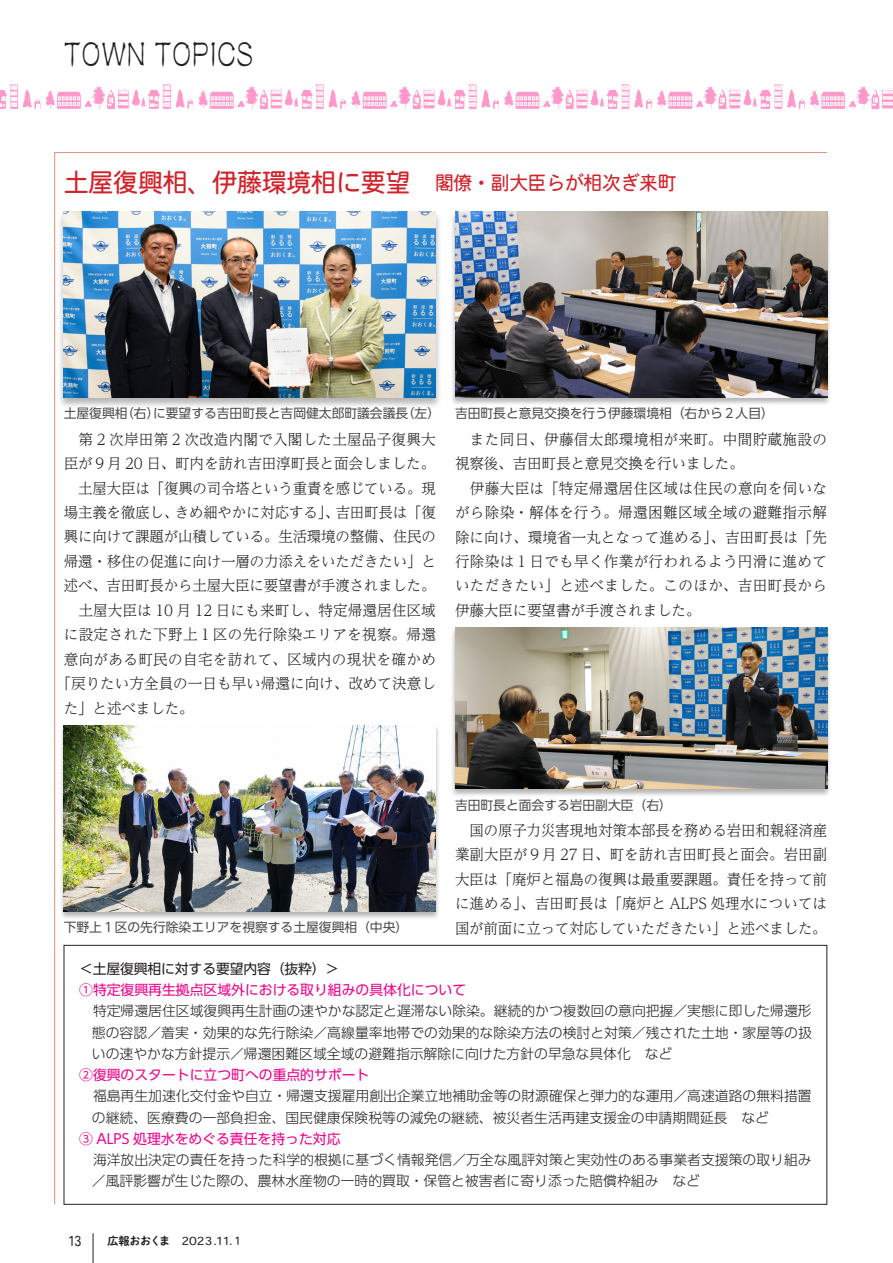
<style>
.page{position:relative;width:893px;height:1263px;background:#fff}
.page>*{position:absolute;margin:0;border:0;box-sizing:border-box;transform-origin:0 0}
.t1{font:31.95px "Reisho E1 Std";color:#231f20;scale:.8 1}
.t2{font:25.5px "Heisei Maru Go Std W4";letter-spacing:-.01em;color:#d1232a}
.t3{font:19.2px "Heisei Maru Go Std W4";letter-spacing:-.01em;color:#d1232a}
.t4{font:300 14.85px/24.5px "UD Reimin Pr 6 N";color:#231f20;text-align:right}
.t5{font:300 14.85px/24.5px "UD Reimin Pr 6 N";letter-spacing:.025em;color:#231f20}
.t6{font:300 13.8px/21.3px "UD Shin Go Pro";color:#231f20}
.t7{font:13.8px "UD Shin Go Pro";color:#ed028c}
.t8{font:13.8px "UD Shin Go Pro";letter-spacing:-.01em;color:#231f20}
.t9{font:13.8px "Heisei Maru Go Std W4";color:#231f20;scale:.8 1}
.t10{font:12.75px "UD Shin Go Pr 6 N";color:#4b4c4d}
.t11{font:11.1px "Heisei Maru Go Std W4";color:#231f20}
.t12{font:11.1px "P Shuei NM Go Std N B";letter-spacing:-.035em;color:#231f20}
</style>
<div class="page">
<svg style="left:0;top:84px;width:893px;height:25px"></svg>
<div style="left:59px;top:725px;width:381px;height:195px;background:#231f20;opacity:.33"></div>
<img style="left:64px;top:725px;width:372px;height:186px">
<hr style="left:54px;top:152px;width:773px;height:1px;background:#e59279">
<hr style="left:54px;top:152px;width:1px;height:1052px;background:#e59279">
<div style="left:64px;top:945px;width:763px;height:259px;border:1px solid #231f20"></div>
<div style="left:450px;top:211px;width:382px;height:196px;background:#231f20;opacity:.33"></div>
<img style="left:455px;top:212px;width:372px;height:186px">
<div style="left:450px;top:627px;width:382px;height:170px;background:#231f20;opacity:.33"></div>
<img style="left:455px;top:627px;width:372px;height:162px">
<div style="left:57px;top:211px;width:385px;height:198px;background:#231f20;opacity:.33"></div>
<img style="left:64px;top:212px;width:372px;height:186px">
<hr style="left:93px;top:1233px;width:1px;height:30px;background:#231f20">
<h1 class="t1" style="left:64px;top:32px;width:239px">TOWN TOPICS</h1>
<h2 class="t2" style="left:64px;top:165px;width:373px">土屋復興相、伊藤環境相に要望　</h2>
<p class="t3" style="left:435px;top:170px;width:243px">閣僚・副大臣らが相次ぎ来町</p>
<p class="t10" style="left:153px;top:403px;width:257px">に要望する吉田町長と吉岡健太郎町議会議長</p>
<p class="t10" style="left:121px;top:403px;width:40px">（右）</p>
<p class="t10" style="left:402px;top:403px;width:40px">（左(</p>
<p class="t10" style="left:64px;top:403px;width:65px">土屋復興相</p>
<p class="t10" style="left:455px;top:403px;width:320px">吉田町長と意見交換を行う伊藤環境相（右から２人目(</p>
<p class="t4" style="left:64px;top:426px;width:374px">　第 2 次岸田第 2 次改造内閣で入閣した土屋品子復興大臣が９月 20 日、町内を訪れ吉田淳町長と面会しました。土屋大臣は「復興の司令塔という重責を感じている。現吉田町長は「復</p>
<p class="t4" style="left:175px;top:500px;width:166px">きめ細やかに対応する」、</p>
<p class="t4" style="left:64px;top:500px;width:116px">場主義を徹底し、</p>
<p class="t4" style="left:64px;top:524px;width:374px">興に向けて課題が山積している。生活環境の整備、住民の</p>
<p class="t4" style="left:64px;top:549px;width:374px">帰還・移住の促進に向け一層の力添えをいただきたい」と</p>
<p class="t4" style="left:64px;top:573px;width:373px">述べ、吉田町長から土屋大臣に要望書が手渡されました。</p>
<p class="t4" style="left:64px;top:597px;width:374px">　土屋大臣は 10 月 12 日にも来町し、特定帰還居住区域</p>
<p class="t5" style="left:64px;top:622px;width:374px">に設定された下野上１区の先行除染エリアを視察。帰還</p>
<p class="t5" style="left:64px;top:646px;width:374px">意向がある町民の自宅を訪れて、区域内の現状を確かめ</p>
<p class="t4" style="left:56px;top:671px;width:381px">「戻りたい方全員の一日も早い帰還に向け、改めて決意し</p>
<p class="t4" style="left:64px;top:695px;width:132px">た」と述べました。</p>
<p class="t5" style="left:455px;top:426px;width:374px">　また同日、伊藤信太郎環境相が来町。中間貯蔵施設の視察後、吉田町長と意見交換を行いました。<br>　伊藤大臣は「特定帰還居住区域は住民の意向を伺いながら除染・解体を行う。帰還困難区域全域の避難指示解除に向け、環境省一丸となって進める」、吉田町長は「先行除染は１日でも早く作業が行われるよう円滑に進めていただきたい」と述べました。このほか、吉田町長から伊藤大臣に要望書が手渡されました。</p>
<p class="t10" style="left:64px;top:917px;width:346px">下野上１区の先行除染エリアを視察する土屋復興相（中央(</p>
<p class="t10" style="left:455px;top:794px;width:218px">吉田町長と面会する岩田副大臣（右(</p>
<p class="t4" style="left:455px;top:817px;width:374px;text-align:justify;text-indent:14px">国の原子力災害現地対策本部長を務める岩田和親経済産業副大臣が９月 27 日、町を訪れ吉田町長と面会。岩田副大臣は「廃炉と福島の復興は最重要課題。責任を持って前に進める」、吉田町長は「廃炉と ALPS 処理水については国が前面に立って対応していただきたい」と述べました。</p>
<p class="t8" style="left:79px;top:957px;width:262px">＜土屋復興相に対する要望内容（抜粋(&lt;</p>
<p class="t7" style="left:79px;top:978px;width:388px">①特定復興再生拠点区域外における取り組みの具体化について</p>
<p class="t6" style="left:92px;top:1000px;width:721px;text-align:justify;text-indent:-13px">　特定帰還居住区域復興再生計画の速やかな認定と遅滞ない除染。継続的かつ複数回の意向把握／実態に即した帰還形態の容認／着実・効果的な先行除染／高線量率地帯での効果的な除染方法の検討と対策／残された土地・家屋等の扱いの速やかな方針提示／帰還困難区域全域の避難指示解除に向けた方針の早急な具体化　など</p>
<p class="t7" style="left:79px;top:1063px;width:292px">②復興のスタートに立つ町への重点的サポート</p>
<p class="t6" style="left:92px;top:1085px;width:721px;text-indent:-13px">　福島再生加速化交付金や自立・帰還支援雇用創出企業立地補助金等の財源確保と弾力的な運用／高速道路の無料措置の継続、医療費の一部負担金、国民健康保険税等の減免の継続、被災者生活再建支援金の申請期間延長　など</p>
<p class="t7" style="left:79px;top:1127px;width:263px">③ ALPS 処理水をめぐる責任を持った対応</p>
<p class="t6" style="left:92px;top:1149px;width:721px;text-indent:-13px">　海洋放出決定の責任を持った科学的根拠に基づく情報発信／万全な風評対策と実効性のある事業者支援策の取り組み／風評影響が生じた際の、農林水産物の一時的買取・保管と被害者に寄り添った賠償枠組み　など</p>
<p class="t9" style="left:68px;top:1231px;width:18px">13</p>
<p class="t12" style="left:108px;top:1232px;width:64px">広報おおくま</p>
<p class="t11" style="left:182px;top:1233px;width:63px">2023.11.１</p>
</div>
